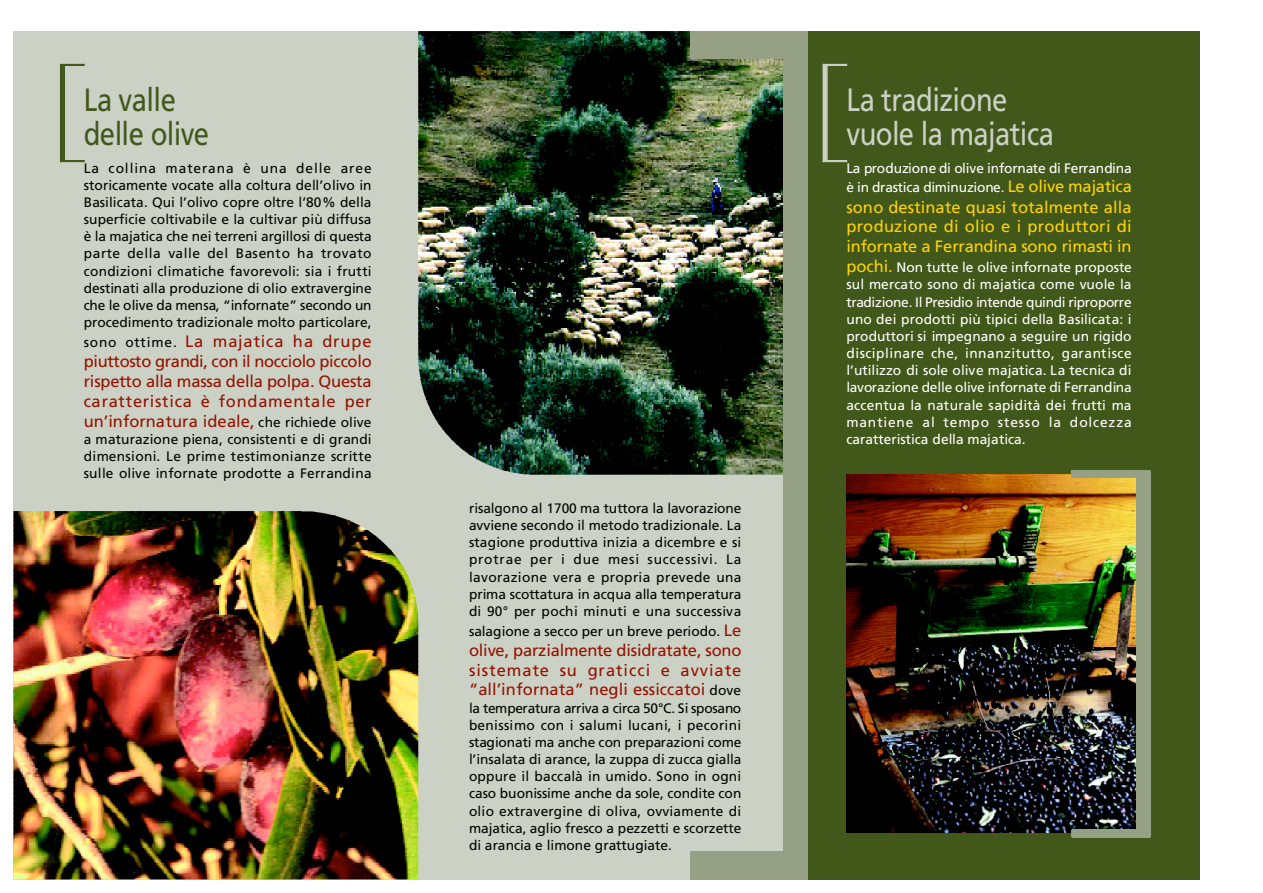
<style>
.page{position:relative;width:1263px;height:893px;background:#fff}
.page>*{position:absolute;margin:0;border:0;box-sizing:border-box;transform-origin:0 0}
.t1{font:32.25px/33.5px "Frutiger";letter-spacing:-.02em;color:#ccd1c5;scale:.85 1}
.t2{font:32.25px/33.5px "Frutiger";letter-spacing:-.02em;color:#42581b;scale:.85 1}
.t3{font:16.5px/20px "Frutiger";letter-spacing:.03em;color:#931200;text-align:justify}
.t4{font:16.5px/19.8px "Frutiger";color:#ffd400;text-align:justify}
.t5{font:13.8px/17.1px "Frutiger";color:#000500;text-align:justify}
.t6{font:13.8px/17.1px "Frutiger";color:#fff}
.s1{font-size:16.5px;color:#ffd400}
.s2{font-size:13.8px;color:#000500}
.s3{font-size:16.5px;color:#931200}
</style>
<div class="page">
<div style="left:14px;top:31px;width:793px;height:848px;background:#ccd1c5"></div>
<div style="left:807px;top:31px;width:393px;height:848px;background:#42581b"></div>
<img style="left:846px;top:475px;width:225px;height:358px">
<img style="left:1071px;top:470px;width:80px;height:367px">
<svg style="left:822px;top:64px;width:25px;height:98px"></svg>
<svg style="left:60px;top:64px;width:24px;height:98px"></svg>
<img style="left:418px;top:31px;width:273px;height:222px">
<img style="left:418px;top:253px;width:273px;height:222px">
<img style="left:691px;top:32px;width:116px;height:847px">
<hr style="left:783px;top:58px;width:2px;height:794px;background:#96a085">
<hr style="left:691px;top:58px;width:93px;height:1px;background:#96a085">
<hr style="left:691px;top:31px;width:116px;height:1px;background:#96a085">
<svg style="left:690px;top:31px;width:1px;height:28px"></svg>
<hr style="left:807px;top:31px;width:1px;height:848px;background:#96a085">
<hr style="left:691px;top:879px;width:116px;height:1px;background:#96a085">
<hr style="left:691px;top:851px;width:93px;height:2px;background:#96a085">
<svg style="left:690px;top:851px;width:1px;height:29px"></svg>
<img style="left:14px;top:511px;width:404px;height:369px">
<h1 class="t2" style="left:84px;top:86px;width:149px">La valle delle olive</h1>
<h1 class="t1" style="left:846px;top:86px;width:246px">La tradizione vuole la majatica</h1>
<p class="t6" style="left:846px;top:159px;width:287px;line-height:19.8px">La produzione di olive infornate di Ferrandina è in drastica diminuzione. <span class="s1">Le olive majatica</span></p>
<p class="t4" style="left:846px;top:198px;width:287px">sono destinate quasi totalmente alla produzione di olio e i produttori di infornate a Ferrandina sono rimasti in</p>
<p class="t6" style="left:846px;top:260px;width:287px;text-align:justify"><span class="s1">pochi.</span> Non tutte le olive infornate proposte sul mercato sono di majatica come vuole la tradizione. Il Presidio intende quindi riproporre uno dei prodotti più tipici della Basilicata: i produttori si impegnano a seguire un rigido disciplinare che, innanzitutto, garantisce l’utilizzo di sole olive majatica. La tecnica di lavorazione delle olive infornate di Ferrandina accentua la naturale sapidità dei frutti ma mantiene al tempo stesso la dolcezza caratteristica della majatica.</p>
<p class="t5" style="left:84px;top:160px;width:290px">La collina materana è una delle aree storicamente vocate alla coltura dell’olivo in Basilicata. Qui l’olivo copre oltre l’80% della superficie coltivabile e la cultivar più diffusa è la majatica che nei terreni argillosi di questa parte della valle del Basento ha trovato condizioni climatiche favorevoli: sia i frutti destinati alla produzione di olio extravergine che le olive da mensa, “infornate” secondo un procedimento tradizionale molto particolare,</p>
<p class="t3" style="left:84px;top:332px;width:289px"><span class="s2">sono ottime.</span> La majatica ha drupe piuttosto grandi, con il nocciolo piccolo rispetto alla massa della polpa. Questa caratteristica è fondamentale per un’infornatura ideale, <span class="s2">che richiede olive</span></p>
<p class="t5" style="left:84px;top:431px;width:290px">a maturazione piena, consistenti e di grandi dimensioni. Le prime testimonianze scritte sulle olive infornate prodotte a Ferrandina</p>
<p class="t5" style="left:469px;top:500px;width:274px">risalgono al 1700 ma tuttora la lavorazione avviene secondo il metodo tradizionale. La stagione produttiva inizia a dicembre e si protrae per i due mesi successivi. La lavorazione vera e propria prevede una prima scottatura in acqua alla temperatura di 90° per pochi minuti e una successiva</p>
<p class="t5" style="left:469px;top:623px;width:274px">salagione a secco per un breve periodo. <span class="s3">Le</span></p>
<p class="t3" style="left:469px;top:641px;width:274px">olive, parzialmente disidratate, sono sistemate su graticci e avviate “all’infornata” negli essiccatoi <span class="s2">dove</span></p>
<p class="t5" style="left:469px;top:700px;width:274px">la temperatura arriva a circa 50°C. Si sposano benissimo con i salumi lucani, i pecorini stagionati ma anche con preparazioni come l’insalata di arance, la zuppa di zucca gialla oppure il baccalà in umido. Sono in ogni caso buonissime anche da sole, condite con olio extravergine di oliva, ovviamente di majatica, aglio fresco a pezzetti e scorzette di arancia e limone grattugiate.</p>
</div>
